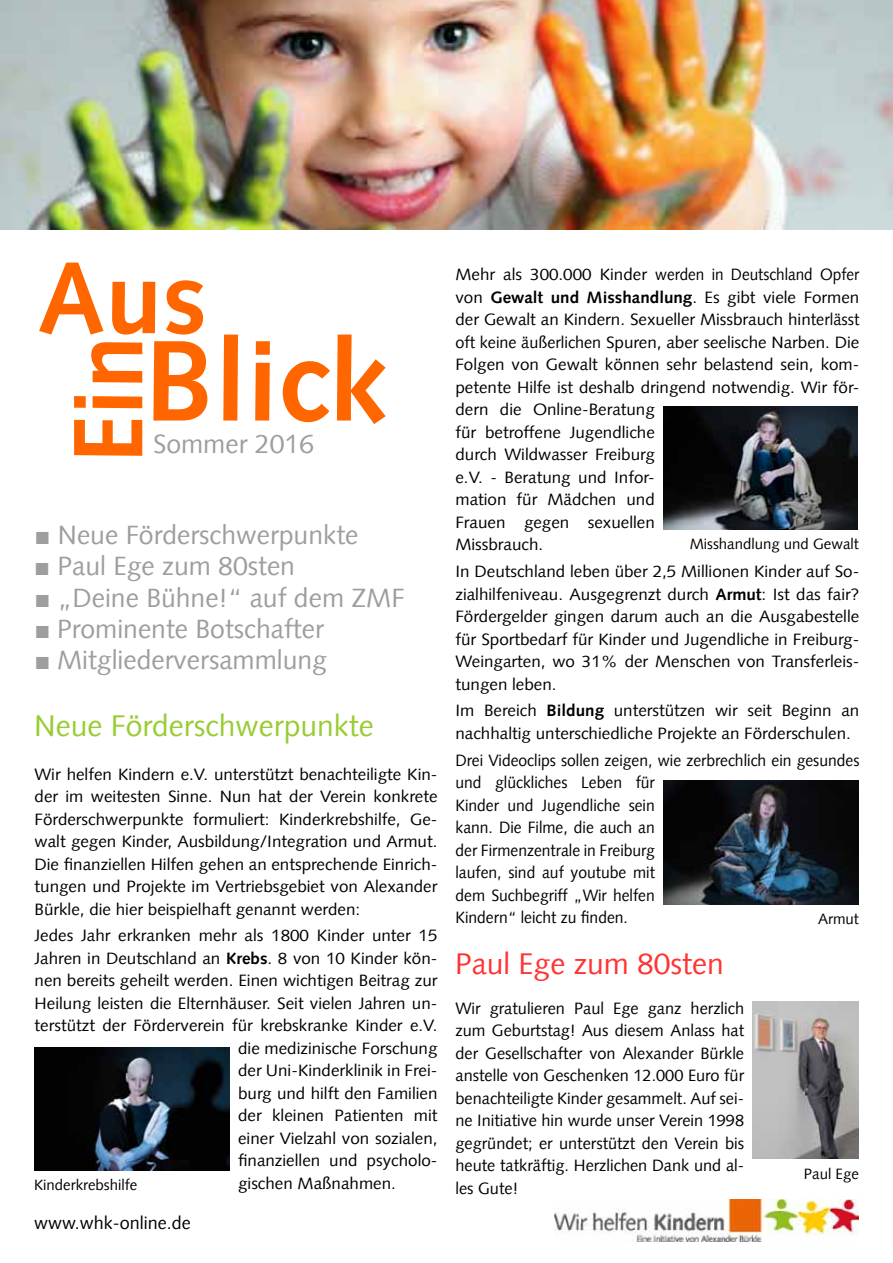
<style>
.page{position:relative;width:893px;height:1263px;background:#fff}
.page>*{position:absolute;margin:0;border:0;box-sizing:border-box;transform-origin:0 0}
.t1{font:30px "Syntax LT";color:#9c3}
.t2{font:30px "Syntax LT";color:#f33}
.t3{font:26.55px "Syntax LT";color:#9c9e9f}
.t4{font:18px "Syntax LT";color:#000}
.t5{font:16.5px/22.5px "Syntax LT";color:#000;text-align:justify}
.t6{font:16.5px/22.5px "Syntax LT";color:#000;scale:.95 1}
.t7{font:15px "Syntax LT";color:#000}
.s1{font-family:"Times New Roman"}
.s2{font-weight:700}
</style>
<div class="page">
<img style="left:0;top:0;width:893px;height:230px">
<img style="left:34px;top:1047px;width:196px;height:123px">
<img style="left:753px;top:1001px;width:106px;height:158px">
<svg style="left:39px;top:263px;width:347px;height:193px"></svg>
<img style="left:555px;top:1199px;width:303px;height:42px">
<img style="left:663px;top:406px;width:195px;height:123px">
<img style="left:663px;top:781px;width:196px;height:123px">
<h2 class="t3" style="left:153px;top:428px;width:162px">Sommer 2016</h2>
<h2 class="t3" style="left:34px;top:519px;width:326px"><span class="s1">■</span> Neue Förderschwerpunkte</h2>
<h2 class="t3" style="left:34px;top:550px;width:262px"><span class="s1">■</span> Paul Ege zum 80sten</h2>
<h2 class="t3" style="left:34px;top:582px;width:372px"><span class="s1">■</span> „Deine Bühne!“ auf dem ZMF</h2>
<h2 class="t3" style="left:34px;top:613px;width:291px"><span class="s1">■</span> Prominente Botschafter</h2>
<h2 class="t3" style="left:34px;top:645px;width:294px"><span class="s1">■</span> Mitgliederversammlung</h2>
<h1 class="t1" style="left:34px;top:708px;width:341px">Neue Förderschwerpunkte</h1>
<p class="t5" style="left:35px;top:763px;width:404px">Wir helfen Kindern e.V. unterstützt benachteiligte Kin&shy;der im weitesten Sinne. Nun hat der Verein konkrete Förderschwerpunkte formuliert: Kinderkrebshilfe, Ge&shy;walt gegen Kinder, Ausbildung/Integration und Armut.<br>Die finanziellen Hilfen gehen an entsprechende Einrich&shy;tungen und Projekte im Vertriebsgebiet von Alexander Bürkle, die hier beispielhaft genannt werden:</p>
<p class="t5" style="left:35px;top:924px;width:404px">Jedes Jahr erkranken mehr als 1800 Kinder unter 15</p>
<p class="t5" style="left:35px;top:947px;width:404px">Jahren in Deutschland an <span class="s2">Krebs</span>. 8 von 10 Kinder kön-</p>
<p class="t5" style="left:35px;top:969px;width:404px">nen bereits geheilt werden. Einen wichtigen Beitrag zur</p>
<p class="t5" style="left:35px;top:992px;width:404px">Heilung leisten die Elternhäuser. Seit vielen Jahren un-</p>
<p class="t5" style="left:35px;top:1014px;width:404px">terstützt der Förderverein für krebskranke Kinder e.V.</p>
<p class="t5" style="left:238px;top:1037px;width:201px">die medizinische Forschung</p>
<p class="t5" style="left:238px;top:1059px;width:201px">der Uni-Kinderklinik in Frei-</p>
<p class="t5" style="left:238px;top:1082px;width:201px">burg und hilft den Familien</p>
<p class="t5" style="left:238px;top:1104px;width:201px">der kleinen Patienten mit</p>
<p class="t5" style="left:238px;top:1127px;width:201px">einer Vielzahl von sozialen,</p>
<p class="t5" style="left:238px;top:1149px;width:201px">finanziellen und psycholo-</p>
<p class="t5" style="left:238px;top:1172px;width:159px">gischen Maßnahmen.</p>
<p class="t7" style="left:34px;top:1176px;width:105px">Kinderkrebshilfe</p>
<p class="t4" style="left:34px;top:1212px;width:158px">www.whk-online.de</p>
<p class="t5" style="left:455px;top:263px;width:405px;text-align:left">Mehr als 300.000 Kinder werden in Deutschland Opfer von <span class="s2">Gewalt und Misshandlung</span>. Es gibt viele Formen der Gewalt an Kindern. Sexueller Missbrauch hinterlässt oft keine äußerlichen Spuren, aber seelische Narben. Die Folgen von Gewalt können sehr belastend sein, kom&shy;petente Hilfe ist deshalb dringend notwendig. Wir för&shy;dern die Online-Beratung<br>für betroffene Jugendliche<br>durch Wildwasser Freiburg<br>e.V. - Beratung und Infor-<br>mation für Mädchen und<br>Frauen gegen sexuellen<br>Missbrauch.</p>
<p class="t5" style="left:455px;top:560px;width:405px">In Deutschland leben über 2,5 Millionen Kinder auf So&shy;zialhilfeniveau. Ausgegrenzt durch <span class="s2">Armut</span>: Ist das fair?<br>Fördergelder gingen darum auch an die Ausgabestelle für Sportbedarf für Kinder und Jugendliche in Freiburg-Weingarten, wo 31% der Menschen von Transferleis&shy;tungen leben.</p>
<p class="t5" style="left:455px;top:699px;width:405px">Im Bereich <span class="s2">Bildung</span> unterstützen wir seit Beginn an nachhaltig unterschiedliche Projekte an Förderschulen.</p>
<p class="t6" style="left:455px;top:749px;width:427px">Drei Videoclips sollen zeigen, wie zerbrechlich ein gesundes und glückliches Leben für<br>Kinder und Jugendliche sein<br>kann. Die Filme, die auch an<br>der Firmenzentrale in Freiburg<br>laufen, sind auf youtube mit<br>dem Suchbegriff „Wir helfen<br>Kindern“ leicht zu finden.</p>
<p class="t7" style="left:690px;top:535px;width:171px">Misshandlung und Gewalt</p>
<p class="t7" style="left:818px;top:910px;width:42px">Armut</p>
<h1 class="t2" style="left:455px;top:945px;width:270px">Paul Ege zum 80sten</h1>
<p class="t5" style="left:455px;top:997px;width:290px">Wir gratulieren Paul Ege ganz herzlich zum Geburtstag! Aus diesem Anlass hat der Gesellschafter von Alexander Bürkle anstelle von Geschenken 12.000 Euro für benachteiligte Kinder gesammelt. Auf sei&shy;ne Initiative hin wurde unser Verein 1998 gegründet; er unterstützt den Verein bis heute tatkräftig. Herzlichen Dank und al&shy;les Gute!</p>
<p class="t7" style="left:804px;top:1165px;width:57px">Paul Ege</p>
</div>
